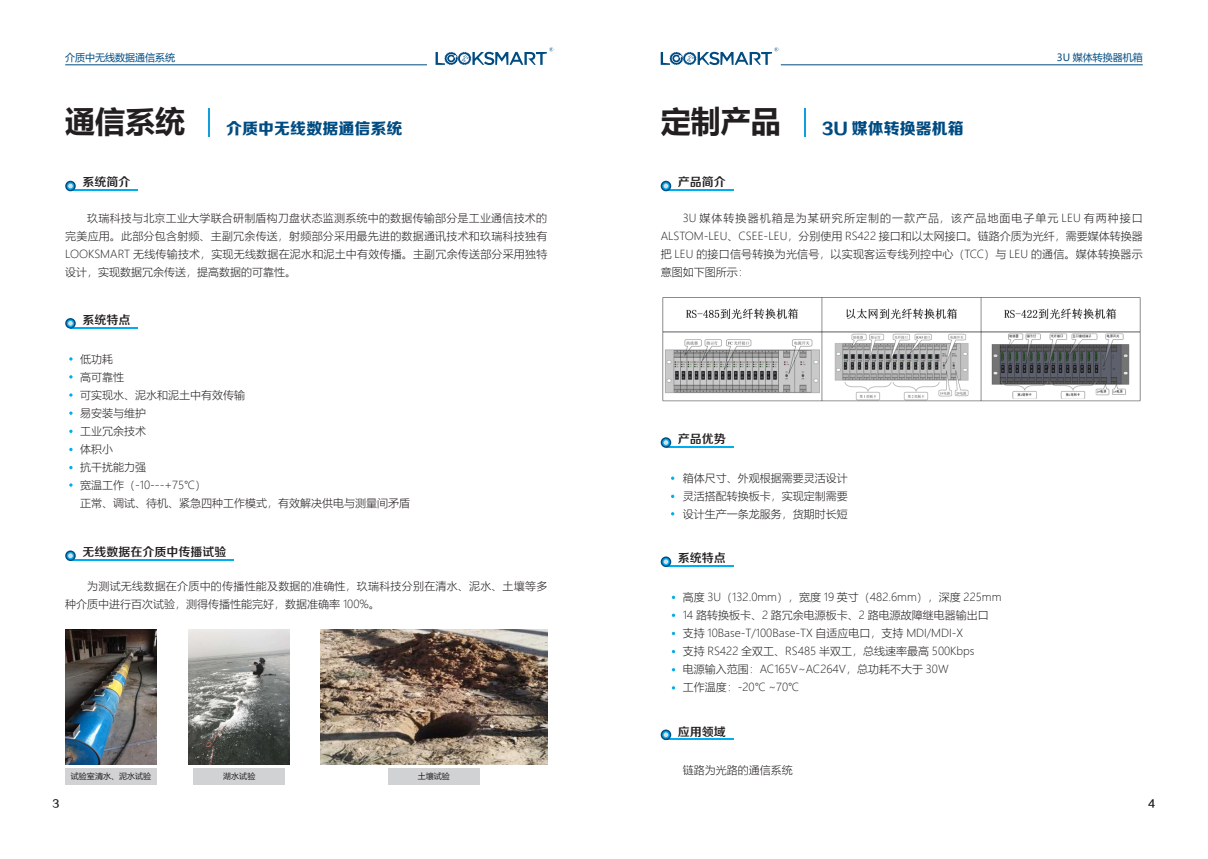
<style>
.page{position:relative;width:1208px;height:859px;background:#fff}
.page>*{position:absolute;margin:0;border:0;box-sizing:border-box;transform-origin:0 0}
.t1{font:700 30px "Microsoft Ya Hei";color:#231f20}
.t2{font:16px "FZZDHJW GB1 0";color:#004c82}
.t3{font:12px "FZZZHONGJW GB1 0";color:#231f20}
.t4{font:300 11px/18px "Microsoft Ya Hei";color:#231f20;text-align:justify}
.t5{font:300 11px/18px "Microsoft Ya Hei";letter-spacing:.02em;color:#231f20}
.t6{font:10px "Microsoft Ya Hei";color:#004c82}
.t7{font:10px "FZZZHONGJW GB1 0";color:#231f20}
.t8{font:8px "Microsoft Ya Hei";color:#231f20}
</style>
<div class="page">
<svg style="left:435px;top:47px;width:118px;height:18px"></svg>
<svg style="left:660px;top:47px;width:118px;height:18px"></svg>
<hr style="left:65px;top:65px;width:362px;height:1px;background:#004c82">
<hr style="left:781px;top:65px;width:361px;height:1px;background:#004c82">
<hr style="left:208px;top:108px;width:2px;height:28px;background:#109fdb">
<svg style="left:804px;top:108px;width:1px;height:28px"></svg>
<svg style="left:69px;top:357px;width:4px;height:4px"></svg>
<svg style="left:69px;top:375px;width:4px;height:4px"></svg>
<svg style="left:69px;top:393px;width:4px;height:4px"></svg>
<svg style="left:69px;top:411px;width:4px;height:4px"></svg>
<svg style="left:69px;top:430px;width:4px;height:3px"></svg>
<svg style="left:69px;top:448px;width:4px;height:3px"></svg>
<svg style="left:69px;top:466px;width:4px;height:3px"></svg>
<svg style="left:69px;top:483px;width:4px;height:4px"></svg>
<img style="left:65px;top:630px;width:92px;height:134px">
<img style="left:189px;top:630px;width:101px;height:134px">
<img style="left:320px;top:630px;width:227px;height:134px">
<div style="left:65px;top:768px;width:92px;height:16px;background:#d1d2d4"></div>
<div style="left:193px;top:768px;width:92px;height:16px;background:#d1d2d4"></div>
<div style="left:388px;top:768px;width:91px;height:16px;background:#d1d2d4"></div>
<img style="left:662px;top:297px;width:479px;height:105px">
<svg style="left:671px;top:476px;width:3px;height:4px"></svg>
<hr style="left:70px;top:190px;width:68px;height:1px;background:#00aeef">
<div style="left:65px;top:181px;width:11px;height:10px;border:2px solid #004c82;border-radius:50%"></div>
<svg style="left:68px;top:184px;width:5px;height:4px"></svg>
<hr style="left:666px;top:190px;width:67px;height:1px;background:#00aeef">
<div style="left:660px;top:181px;width:11px;height:10px;border:2px solid #004c82;border-radius:50%"></div>
<svg style="left:663px;top:184px;width:5px;height:4px"></svg>
<hr style="left:666px;top:446px;width:67px;height:2px;background:#00aeef">
<div style="left:660px;top:437px;width:11px;height:11px;border:2px solid #004c82;border-radius:50%"></div>
<svg style="left:663px;top:440px;width:5px;height:5px"></svg>
<hr style="left:666px;top:565px;width:67px;height:2px;background:#00aeef">
<div style="left:660px;top:556px;width:11px;height:11px;border:2px solid #004c82;border-radius:50%"></div>
<svg style="left:663px;top:559px;width:5px;height:5px"></svg>
<hr style="left:666px;top:738px;width:67px;height:2px;background:#00aeef">
<div style="left:660px;top:729px;width:11px;height:11px;border:2px solid #004c82;border-radius:50%"></div>
<svg style="left:663px;top:732px;width:5px;height:5px"></svg>
<hr style="left:70px;top:327px;width:68px;height:2px;background:#00aeef">
<div style="left:65px;top:318px;width:11px;height:11px;border:2px solid #004c82;border-radius:50%"></div>
<svg style="left:68px;top:321px;width:5px;height:5px"></svg>
<hr style="left:70px;top:559px;width:164px;height:2px;background:#00aeef">
<div style="left:65px;top:550px;width:11px;height:11px;border:2px solid #004c82;border-radius:50%"></div>
<svg style="left:68px;top:553px;width:5px;height:5px"></svg>
<p class="t6" style="left:65px;top:51px;width:112px">介质中无线数据通信系统</p>
<p class="t6" style="left:1057px;top:51px;width:87px">3U 媒体转换器机箱</p>
<p class="t1" style="left:65px;top:100px;width:122px">通信系统</p>
<p class="t1" style="left:660px;top:100px;width:121px">定制产品</p>
<p class="t2" style="left:226px;top:120px;width:178px">介质中无线数据通信系统</p>
<p class="t2" style="left:822px;top:120px;width:143px">3U 媒体转换器机箱</p>
<p class="t3" style="left:82px;top:176px;width:49px">系统简介</p>
<p class="t3" style="left:678px;top:176px;width:49px">产品简介</p>
<p class="t4" style="left:65px;top:208px;width:484px;text-indent:22px">玖瑞科技与北京工业大学联合研制盾构刀盘状态监测系统中的数据传输部分是工业通信技术的完美应用。此部分包含射频、主副冗余传送，射频部分采用最先进的数据通讯技术和玖瑞科技独有LOOKSMART 无线传输技术，实现无线数据在泥水和泥土中有效传播。主副冗余传送部分采用独特设计，实现数据冗余传送，提高数据的可靠性。</p>
<p class="t4" style="left:660px;top:208px;width:484px;text-indent:22px">3U 媒体转换器机箱是为某研究所定制的一款产品，该产品地面电子单元 LEU 有两种接口ALSTOM-LEU、CSEE-LEU，分别使用 RS422 接口和以太网接口。链路介质为光纤，需要媒体转换器把 LEU 的接口信号转换为光信号，以实现客运专线列控中心（TCC）与 LEU 的通信。媒体转换器示意图如下图所示：</p>
<p class="t3" style="left:82px;top:313px;width:49px">系统特点</p>
<p class="t4" style="left:80px;top:350px;width:34px">低功耗</p>
<p class="t4" style="left:80px;top:368px;width:45px">高可靠性</p>
<p class="t4" style="left:80px;top:386px;width:166px">可实现水、泥水和泥土中有效传输</p>
<p class="t4" style="left:80px;top:404px;width:67px">易安装与维护</p>
<p class="t4" style="left:80px;top:422px;width:67px">工业冗余技术</p>
<p class="t4" style="left:80px;top:440px;width:34px">体积小</p>
<p class="t4" style="left:80px;top:458px;width:67px">抗干扰能力强</p>
<p class="t4" style="left:80px;top:476px;width:128px">宽温工作（-10---+75℃）</p>
<p class="t4" style="left:80px;top:494px;width:331px">正常、调试、待机、紧急四种工作模式，有效解决供电与测量间矛盾</p>
<p class="t3" style="left:82px;top:546px;width:146px">无线数据在介质中传播试验</p>
<p class="t5" style="left:65px;top:577px;width:483px;text-indent:22px">为测试无线数据在介质中的传播性能及数据的准确性，玖瑞科技分别在清水、泥水、土壤等多种介质中进行百次试验，测得传播性能完好，数据准确率 100%。</p>
<p class="t8" style="left:71px;top:771px;width:82px">试验室清水、泥水试验</p>
<p class="t8" style="left:223px;top:771px;width:33px">湖水试验</p>
<p class="t8" style="left:418px;top:771px;width:33px">土壤试验</p>
<p class="t3" style="left:678px;top:433px;width:49px">产品优势</p>
<p class="t4" style="left:682px;top:469px;width:166px">箱体尺寸、外观根据需要灵活设计</p>
<p class="t4" style="left:682px;top:487px;width:166px">灵活搭配转换板卡，实现定制需要</p>
<p class="t4" style="left:682px;top:505px;width:166px">设计生产一条龙服务，货期时长短</p>
<p class="t3" style="left:678px;top:552px;width:49px">系统特点</p>
<p class="t4" style="left:682px;top:588px;width:320px">高度 3U（132.0mm），宽度 19 英寸（482.6mm），深度 225mm</p>
<p class="t4" style="left:682px;top:606px;width:308px">14 路转换板卡、2 路冗余电源板卡、2 路电源故障继电器输出口</p>
<p class="t4" style="left:682px;top:624px;width:282px">支持 10Base-T/100Base-TX 自适应电口，支持 MDI/MDI-X</p>
<p class="t4" style="left:682px;top:642px;width:293px">支持 RS422 全双工、RS485 半双工，总线速率最高 500Kbps</p>
<p class="t4" style="left:682px;top:660px;width:267px">电源输入范围：AC165V~AC264V，总功耗不大于 30W</p>
<p class="t4" style="left:682px;top:678px;width:118px">工作温度：-20℃ ~70℃</p>
<p class="t3" style="left:678px;top:725px;width:49px">应用领域</p>
<p class="t4" style="left:682px;top:761px;width:111px">链路为光路的通信系统</p>
<p class="t7" style="left:53px;top:798px;width:8px">3</p>
<p class="t7" style="left:1148px;top:798px;width:8px">4</p>
</div>
